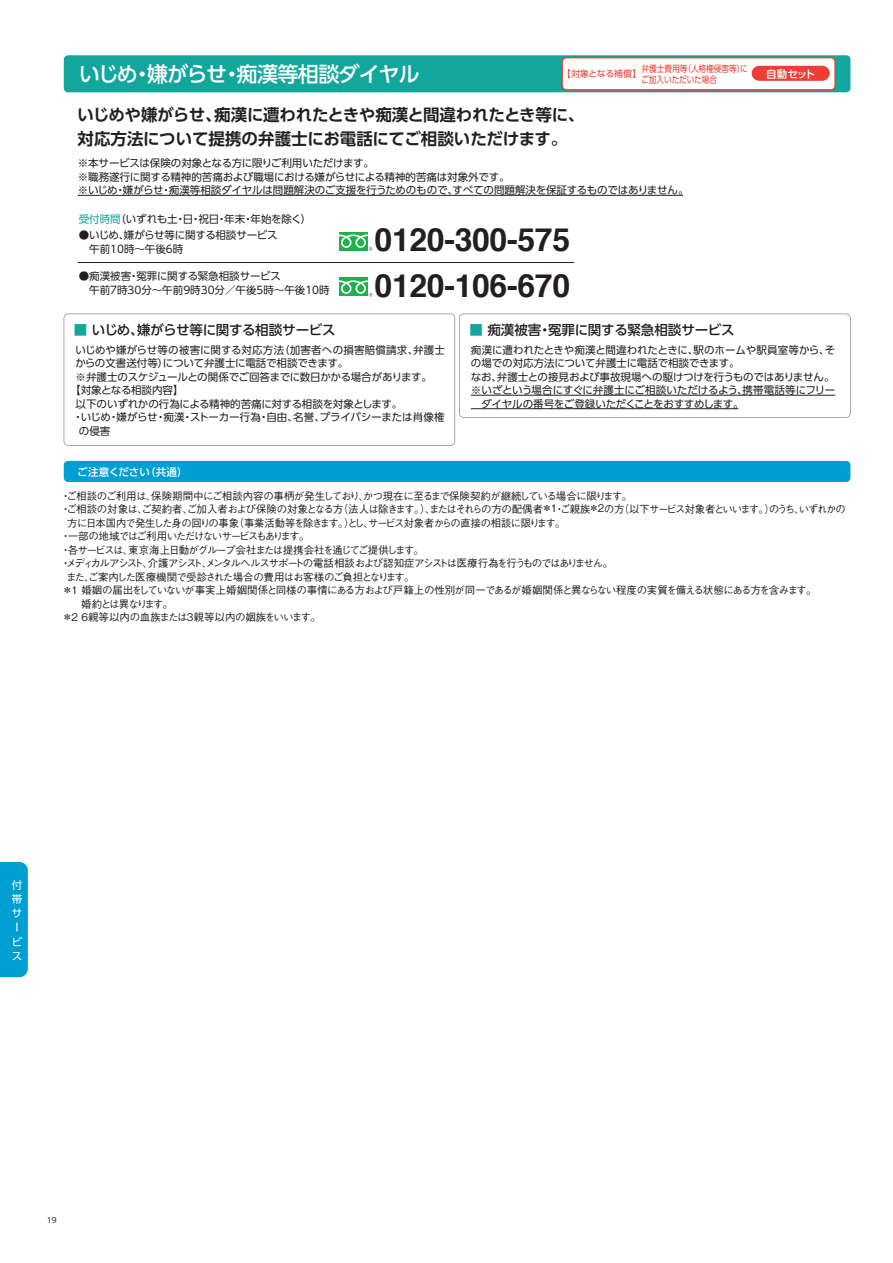
<style>
.page{position:relative;width:893px;height:1263px;background:#fff}
.page>*{position:absolute;margin:0;border:0;box-sizing:border-box;transform-origin:0 0}
.t1{font:700 31.95px/45.9px "Helvetica";letter-spacing:-.01em;color:#231f20}
.t2{font:500 21px "UD Shin Go Pro";letter-spacing:-.03em;color:#fff}
.t3{font:700 16.5px/24px "UD Shin Go Pro De";letter-spacing:-.015em;color:#231f20}
.t4{font:500 13.5px "UD Shin Go Pro";letter-spacing:-.01em;color:#231f20}
.t5{font:10.5px/13.5px "UD Shin Go Pro";letter-spacing:-.015em;color:#231f20}
.t6{font:500 10.5px "Gothic BBB Pro";letter-spacing:-.08em;color:#231f20}
.t7{font:500 10.5px "Gothic BBB Pro";letter-spacing:-.14em;color:#231f20}
.t8{font:500 10.5px "Gothic BBB Pro";letter-spacing:-.06em;color:#231f20}
.t9{font:500 10.5px "Gothic BBB Pro";letter-spacing:-.05em;color:#231f20}
.t10{font:500 10.5px "Gothic BBB Pro";letter-spacing:-.11em;color:#231f20}
.t11{font:10.5px "UD Shin Go Pro";letter-spacing:.02em;color:#231f20}
.t12{font:500 10.5px "Gothic BBB Pro";letter-spacing:-.03em;color:#231f20}
.t13{font:500 10.5px "UD Shin Go Pro";color:#fff}
.t14{font:500 10.5px "Gothic BBB Pro";letter-spacing:-.16em;color:#231f20}
.t15{font:10.5px/14.1px "UD Shin Go Pro";color:#fff}
.t16{font:9px/10.5px "UD Shin Go Pro";color:#ee3e35;scale:.85 1}
.t17{font:9px "UD Shin Go Pro";letter-spacing:-.04em;color:#ee3e35}
.t18{font:7.5px "UD Shin Go Pro";color:#231f20}
.s1{color:#12a79d}
</style>
<div class="page">
<div style="left:0;top:862px;width:28px;height:115px;background:#009fd1"></div>
<svg style="left:64px;top:314px;width:391px;height:131px"></svg>
<svg style="left:459px;top:314px;width:391px;height:103px"></svg>
<hr style="left:471px;top:395px;width:364px;height:1px;background:#231f20">
<hr style="left:471px;top:408px;width:267px;height:1px;background:#231f20">
<div style="left:64px;top:55px;width:786px;height:37px;background:#12a79d;border-radius:4px"></div>
<div style="left:339px;top:232px;width:29px;height:18px;background:#1fb14b"></div>
<svg style="left:339px;top:234px;width:33px;height:17px"></svg>
<div style="left:339px;top:277px;width:29px;height:19px;background:#1fb14b"></div>
<svg style="left:339px;top:280px;width:33px;height:17px"></svg>
<hr style="left:78px;top:195px;width:605px;height:1px;background:#231f20">
<hr style="left:78px;top:262px;width:496px;height:1px;background:#231f20">
<div style="left:64px;top:461px;width:786px;height:21px;background:#009fd1;border-radius:4px"></div>
<div style="left:562px;top:58px;width:273px;height:32px;background:#fff;border-radius:4px"></div>
<div style="left:561px;top:57px;width:275px;height:34px;border:2px solid #ee3e35;border-radius:4px"></div>
<div style="left:752px;top:66px;width:78px;height:15px;background:#ee3e35;border-radius:8px"></div>
<h2 class="t2" style="left:79px;top:57px;width:342px">いじめ・嫌がらせ・痴漢等相談ダイヤル</h2>
<p class="t17" style="left:562px;top:67px;width:81px">【対象となる補償】</p>
<p class="t16" style="left:641px;top:63px;width:127px">弁護士費用等（人格権侵害等）にご加入いただいた場合</p>
<p class="t13" style="left:766px;top:65px;width:51px">自動セット</p>
<h3 class="t3" style="left:78px;top:102px;width:508px">いじめや嫌がらせ、痴漢に遭われたときや痴漢と間違われたとき等に、対応方法について提携の弁護士にお電話にてご相談いただけます。</h3>
<p class="t5" style="left:78px;top:156px;width:612px">※本サービスは保険の対象となる方に限りご利用いただけます。<br>※職務遂行に関する精神的苦痛および職場における嫌がらせによる精神的苦痛は対象外です。<br>※いじめ・嫌がらせ・痴漢等相談ダイヤルは問題解決のご支援を行うためのもので、すべての問題解決を保証するものではありません。</p>
<p class="t5" style="left:79px;top:212px;width:234px"><span class="s1">受付時間</span>（いずれも土・日・祝日・年末・年始を除く）</p>
<p class="t5" style="left:79px;top:228px;width:201px">●いじめ、嫌がらせ等に関する相談サービス　午前10時～午後6時</p>
<p class="t5" style="left:79px;top:269px;width:252px">●痴漢被害・冤罪に関する緊急相談サービス<br>　午前7時30分～午前9時30分／午後5時～午後10時</p>
<p class="t4" style="left:74px;top:319px;width:263px"><span class="s1">■</span> いじめ、嫌がらせ等に関する相談サービス</p>
<h1 class="t1" style="left:375px;top:218px;width:197px">0120-300-575<br>0120-106-670</h1>
<p class="t4" style="left:469px;top:319px;width:267px"><span class="s1">■</span> 痴漢被害・冤罪に関する緊急相談サービス</p>
<p class="t11" style="left:76px;top:341px;width:371px">いじめや嫌がらせ等の被害に関する対応方法（加害者への損害賠償請求、弁護士</p>
<p class="t5" style="left:75px;top:356px;width:274px">からの文書送付等）について弁護士に電話で相談できます。</p>
<p class="t5" style="left:76px;top:370px;width:358px">※弁護士のスケジュールとの関係でご回答までに数日かかる場合があります。</p>
<p class="t5" style="left:70px;top:383px;width:115px">【対象となる相談内容】</p>
<p class="t5" style="left:76px;top:397px;width:328px">以下のいずれかの行為による精神的苦痛に対する相談を対象とします。</p>
<p class="t5" style="left:73px;top:410px;width:373px">・いじめ・嫌がらせ・痴漢・ストーカー行為・自由、名誉、プライバシーまたは肖像権</p>
<p class="t5" style="left:79px;top:424px;width:33px">の侵害</p>
<p class="t13" style="left:77px;top:463px;width:112px">ご注意ください（共通）</p>
<p class="t5" style="left:471px;top:343px;width:366px">痴漢に遭われたときや痴漢と間違われたときに、駅のホームや駅員室等から、その場での対応方法について弁護士に電話で相談できます。<br>なお、弁護士との接見および事故現場への駆けつけを行うものではありません。※いざという場合にすぐに弁護士にご相談いただけるよう、携帯電話等にフリー　ダイヤルの番号をご登録いただくことをおすすめします。</p>
<p class="t9" style="left:60px;top:487px;width:573px">・ご相談のご利用は、保険期間中にご相談内容の事柄が発生しており、かつ現在に至るまで保険契約が継続している場合に限ります。</p>
<p class="t6" style="left:60px;top:501px;width:787px">・ご相談の対象は、ご契約者、ご加入者および保険の対象となる方（法人は除きます。）、またはそれらの方の配偶者＊1・ご親族＊2の方（以下サービス対象者といいます。）のうち、いずれかの</p>
<p class="t6" style="left:67px;top:514px;width:500px">方に日本国内で発生した身の回りの事象（事業活動等を除きます。）とし、サービス対象者からの直接の相談に限ります。</p>
<p class="t7" style="left:60px;top:528px;width:251px">・一部の地域ではご利用いただけないサービスもあります。</p>
<p class="t10" style="left:60px;top:541px;width:365px">・各サービスは、東京海上日動がグループ会社または提携会社を通じてご提供します。</p>
<p class="t7" style="left:60px;top:555px;width:554px">・メディカルアシスト、介護アシスト、メンタルヘルスサポートの電話相談および認知症アシストは医療行為を行うものではありません。</p>
<p class="t6" style="left:66px;top:568px;width:350px">また、ご案内した医療機関で受診された場合の費用はお客様のご負担となります。</p>
<p class="t8" style="left:62px;top:582px;width:756px">＊1 婚姻の届出をしていないが事実上婚姻関係と同様の事情にある方および戸籍上の性別が同一であるが婚姻関係と異ならない程度の実質を備える状態にある方を含みます。</p>
<p class="t14" style="left:64px;top:595px;width:111px">　 婚約とは異なります。</p>
<p class="t12" style="left:62px;top:609px;width:260px">＊2 6親等以内の血族または3親等以内の姻族をいいます。</p>
<p class="t15" style="left:12px;top:877px;width:12px">付帯サービス</p>
<p class="t18" style="left:47px;top:1214px;width:11px">19</p>
</div>
